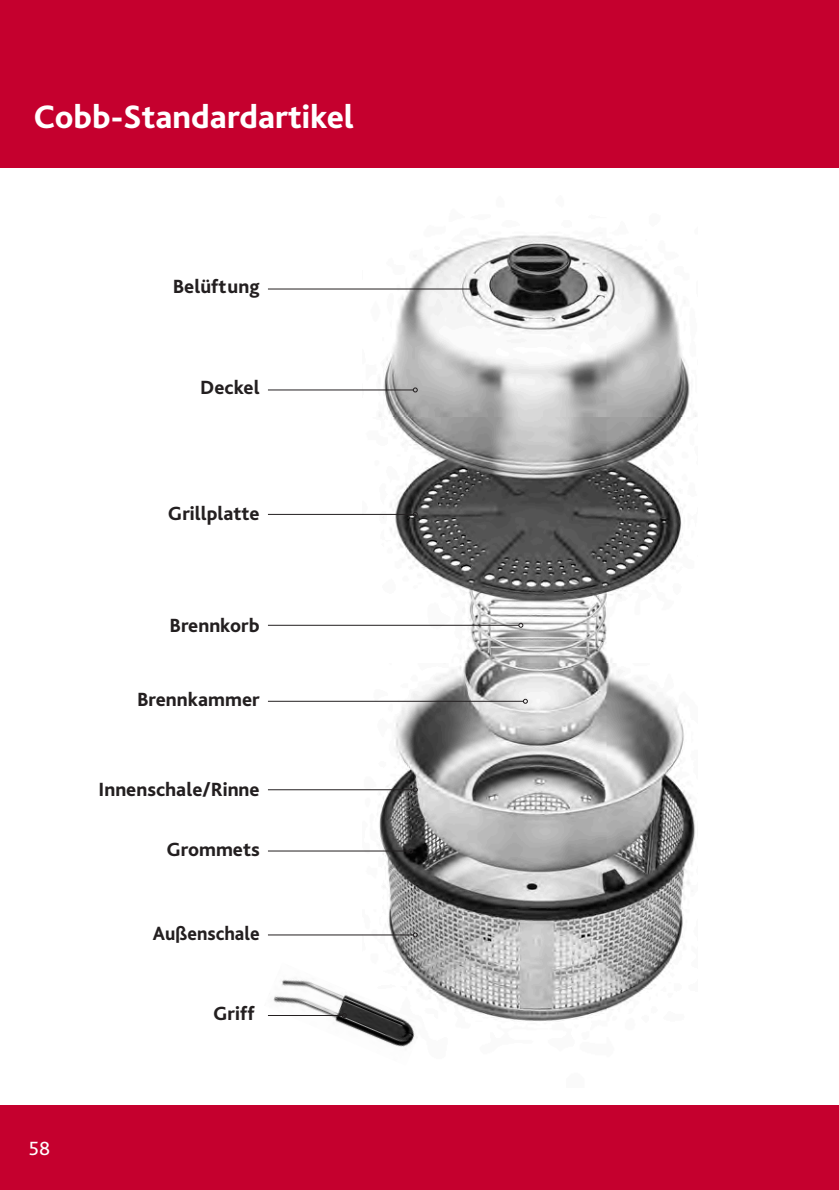
<style>
.page{position:relative;width:839px;height:1190px;background:#fff}
.page>*{position:absolute;margin:0;border:0;box-sizing:border-box;transform-origin:0 0}
.t1{font:800 34px "Bliss Pro";color:#fff}
.t2{font:800 20px "Bliss Pro";color:#231f20}
.t3{font:800 20px "Bliss Pro";color:#231f20;scale:.95 1}
.t4{font:20px "Bliss Pro";color:#fff}
</style>
<div class="page">
<div style="left:0;top:1105px;width:838px;height:85px;background:#c5002e"></div>
<div style="left:0;top:0;width:838px;height:168px;background:#c5002e"></div>
<img style="left:362px;top:235px;width:335px;height:787px">
<img style="left:267px;top:962px;width:157px;height:85px">
<hr style="left:268px;top:389px;width:145px;height:1px;background:#231f20">
<svg style="left:412px;top:387px;width:5px;height:5px"></svg>
<hr style="left:268px;top:514px;width:145px;height:1px;background:#231f20">
<svg style="left:412px;top:512px;width:5px;height:5px"></svg>
<hr style="left:268px;top:625px;width:250px;height:1px;background:#231f20">
<svg style="left:518px;top:623px;width:5px;height:5px"></svg>
<hr style="left:268px;top:701px;width:255px;height:1px;background:#231f20">
<svg style="left:522px;top:699px;width:5px;height:5px"></svg>
<hr style="left:268px;top:789px;width:145px;height:1px;background:#231f20">
<svg style="left:412px;top:787px;width:5px;height:5px"></svg>
<hr style="left:268px;top:934px;width:145px;height:1px;background:#231f20">
<svg style="left:412px;top:932px;width:5px;height:5px"></svg>
<hr style="left:268px;top:1015px;width:74px;height:1px;background:#231f20">
<svg style="left:341px;top:1013px;width:5px;height:5px"></svg>
<hr style="left:268px;top:288px;width:204px;height:1px;background:#231f20">
<svg style="left:472px;top:286px;width:5px;height:5px"></svg>
<hr style="left:268px;top:850px;width:140px;height:1px;background:#231f20">
<svg style="left:408px;top:848px;width:5px;height:5px"></svg>
<p class="t1" style="left:33px;top:96px;width:322px">Cobb-Standardartikel</p>
<p class="t2" style="left:173px;top:274px;width:88px">Belüftung</p>
<p class="t2" style="left:200px;top:374px;width:61px">Deckel</p>
<p class="t2" style="left:168px;top:501px;width:93px">Grillplatte</p>
<p class="t2" style="left:169px;top:613px;width:92px">Brennkorb</p>
<p class="t2" style="left:137px;top:686px;width:124px">Brennkammer</p>
<p class="t2" style="left:98px;top:777px;width:162px">Innenschale/Rinne</p>
<p class="t2" style="left:166px;top:836px;width:95px">Grommets</p>
<p class="t3" style="left:153px;top:920px;width:114px">Außenschale</p>
<p class="t4" style="left:29px;top:1136px;width:23px">58</p>
<p class="t2" style="left:213px;top:1001px;width:43px">Griff</p>
</div>
